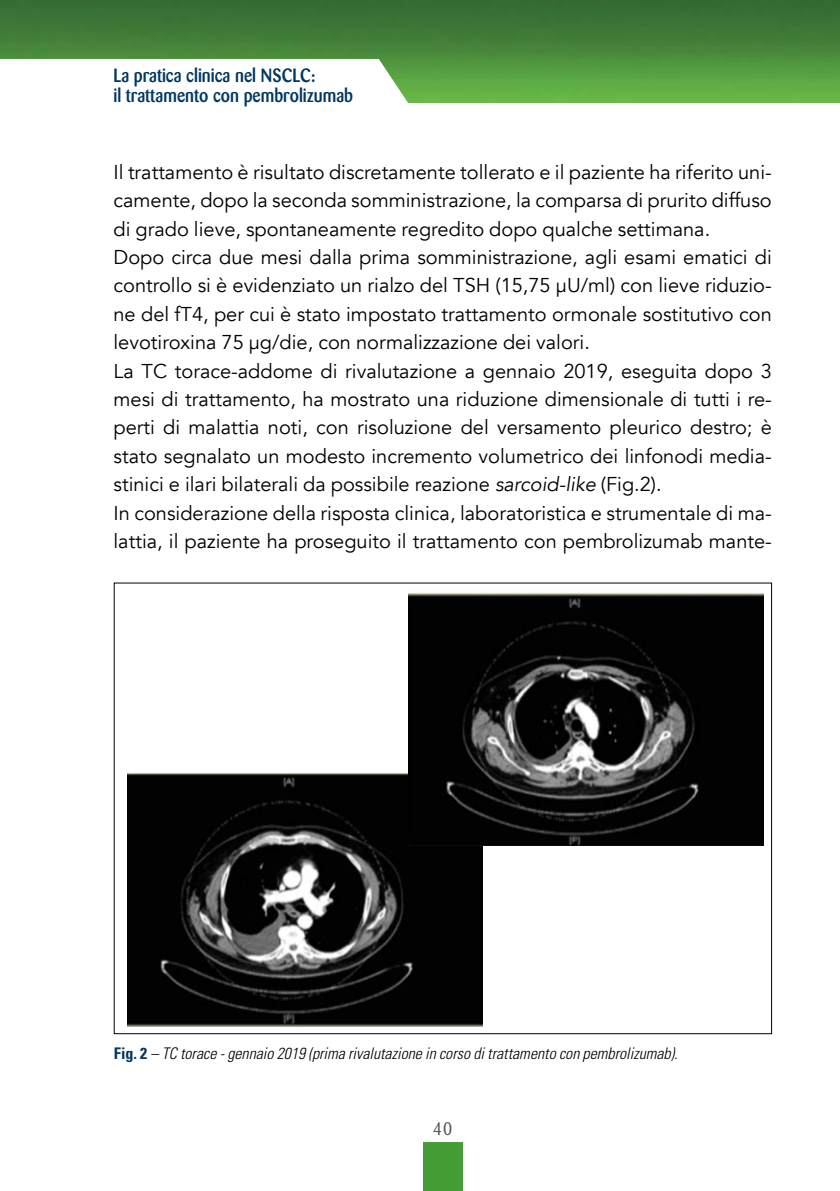
<style>
.page{position:relative;width:840px;height:1191px;background:#fff}
.page>*{position:absolute;margin:0;border:0;box-sizing:border-box;transform-origin:0 0}
.t1{font:20px/28.4px "Avenir";color:#000}
.t2{font:500 19px/20px "Barmeno";color:#003761;scale:.9 1}
.t3{font:18px "Barmeno";color:#575756}
.t4{font:italic 300 condensed 16px "Univers";color:#000}
.s1{font-style:italic}
.s2{font-weight:700;font-style:normal;color:#003761}
</style>
<div class="page">
<img style="left:0;top:0;width:839px;height:102px">
<svg style="left:0;top:59px;width:414px;height:44px"></svg>
<div style="left:422px;top:1142px;width:40px;height:49px;background:#459d36"></div>
<img style="left:127px;top:772px;width:355px;height:254px">
<img style="left:408px;top:592px;width:355px;height:253px">
<p class="t2" style="left:113px;top:66px;width:268px">La pratica clinica nel NSCLC:<br>il trattamento con pembrolizumab</p>
<p class="t1" style="left:113px;top:158px;width:659px">Il trattamento è risultato discretamente tollerato e il paziente ha riferito uni&shy;camente, dopo la seconda somministrazione, la comparsa di prurito diffuso di grado lieve, spontaneamente regredito dopo qualche settimana.<br>Dopo circa due mesi dalla prima somministrazione, agli esami ematici di controllo si è evidenziato un rialzo del TSH (15,75 µU/ml) con lieve riduzio&shy;ne del fT4, per cui è stato impostato trattamento ormonale sostitutivo con levotiroxina 75 µg/die, con normalizzazione dei valori.<br>La TC torace-addome di rivalutazione a gennaio 2019, eseguita dopo 3 mesi di trattamento, ha mostrato una riduzione dimensionale di tutti i re&shy;perti di malattia noti, con risoluzione del versamento pleurico destro; è stato segnalato un modesto incremento volumetrico dei linfonodi media&shy;stinici e ilari bilaterali da possibile reazione <span class="s1">sarcoid-like</span> (Fig.2).<br>In considerazione della risposta clinica, laboratoristica e strumentale di ma&shy;lattia, il paziente ha proseguito il trattamento con pembrolizumab mante-</p>
<p class="t4" style="left:114px;top:1044px;width:565px"><span class="s2">Fig. 2</span> – TC torace - gennaio 2019 (prima rivalutazione in corso di trattamento con pembrolizumab).</p>
<p class="t3" style="left:432px;top:1118px;width:21px">40</p>
</div>
